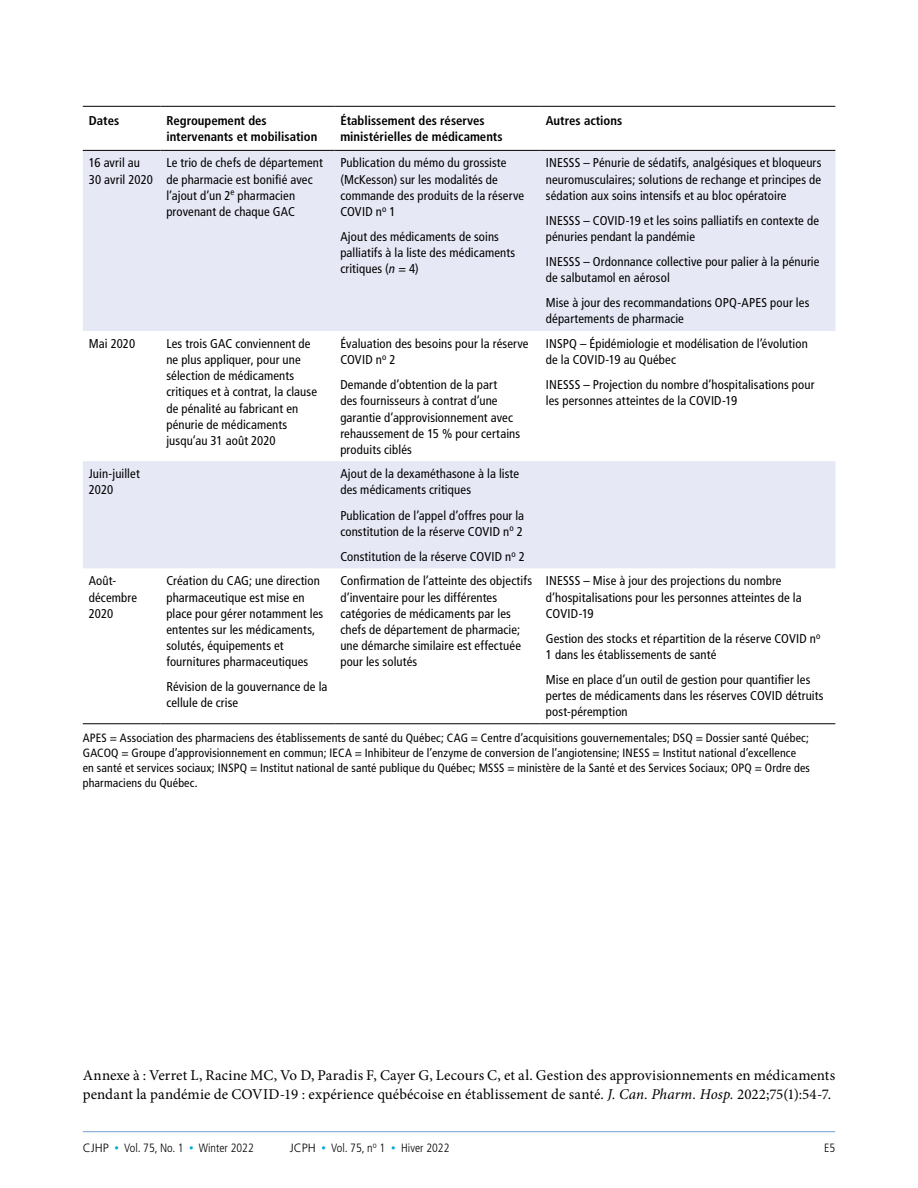
<style>
.page{position:relative;width:918px;height:1188px;background:#fff}
.page>*{position:absolute;margin:0;border:0;box-sizing:border-box;transform-origin:0 0}
.t1{font:15px/18.8px "Minion Pro";letter-spacing:.005em;color:#000}
.CJHP_TableText{font:condensed 12.75px/16.2px "Frutiger LT Std";letter-spacing:.01em;color:#000}
.CJHP_TableColumnHea{font:700 condensed 12.75px/16.5px "Frutiger LT Std";color:#000}
.CJHP_Table_FN_Legen{font:condensed 12px/15px "Frutiger LT Std";letter-spacing:.015em;color:#000}
.t2{font:300 condensed 12px "Frutiger LT Std";color:#000}
.s1{font-family:"Frutiger LT 58 Cn It";font-stretch:normal}
.s2{font-style:italic}
.s3{font-stretch:normal}
.s4{font-size:9px;color:#00acd7}
</style>
<div class="page">
<hr style="left:83px;top:1131px;width:752px;height:1px;background:#0057a5">
<svg style="left:83px;top:151px;width:752px;height:417px;fill:#e6e8f5"></svg>
<hr style="left:83px;top:150px;width:77px;height:1px;background:#000">
<hr style="left:160px;top:150px;width:174px;height:1px;background:#000">
<hr style="left:334px;top:150px;width:206px;height:1px;background:#000">
<hr style="left:540px;top:150px;width:295px;height:1px;background:#000">
<hr style="left:83px;top:106px;width:77px;height:1px;background:#000">
<hr style="left:160px;top:106px;width:174px;height:1px;background:#000">
<hr style="left:334px;top:106px;width:206px;height:1px;background:#000">
<hr style="left:540px;top:106px;width:295px;height:1px;background:#000">
<hr style="left:83px;top:723px;width:77px;height:1px;background:#000">
<hr style="left:160px;top:723px;width:174px;height:1px;background:#000">
<hr style="left:334px;top:723px;width:206px;height:1px;background:#000">
<hr style="left:540px;top:723px;width:295px;height:1px;background:#000">
<p class="CJHP_TableColumnHea" style="left:89px;top:112px;width:32px">Dates</p>
<p class="CJHP_TableColumnHea" style="left:166px;top:112px;width:152px">Regroupement des intervenants et mobilisation</p>
<p class="CJHP_TableColumnHea" style="left:340px;top:112px;width:164px">Établissement des réserves ministérielles de médicaments</p>
<p class="CJHP_TableColumnHea" style="left:546px;top:112px;width:78px">Autres actions</p>
<p class="CJHP_TableText" style="left:89px;top:155px;width:66px">16 avril au<br>30 avril 2020</p>
<p class="CJHP_TableText" style="left:166px;top:155px;width:158px">Le trio de chefs de département de pharmacie est bonifié avec l’ajout d’un 2<sup>e</sup> pharmacien provenant de chaque GAC</p>
<p class="CJHP_TableText" style="left:340px;top:155px;width:185px">Publication du mémo du grossiste (McKesson) sur les modalités de commande des produits de la réserve<br>COVID n<sup>o</sup> 1</p>
<p class="CJHP_TableText" style="left:340px;top:229px;width:176px">Ajout des médicaments de soins palliatifs à la liste des médicaments critiques (<span class="s1">n</span> = 4)</p>
<p class="CJHP_TableText" style="left:546px;top:155px;width:277px;text-align:justify">INESSS – Pénurie de sédatifs, analgésiques et bloqueurs neuromusculaires; solutions de rechange et principes de sédation aux soins intensifs et au bloc opératoire</p>
<p class="CJHP_TableText" style="left:546px;top:212px;width:275px">INESSS – COVID-19 et les soins palliatifs en contexte de pénuries pendant la pandémie</p>
<p class="CJHP_TableText" style="left:546px;top:254px;width:275px">INESSS – Ordonnance collective pour palier à la pénurie de salbutamol en aérosol</p>
<p class="CJHP_TableText" style="left:546px;top:295px;width:265px">Mise à jour des recommandations OPQ-APES pour les départements de pharmacie</p>
<p class="CJHP_TableText" style="left:89px;top:336px;width:48px">Mai 2020</p>
<p class="CJHP_TableText" style="left:166px;top:336px;width:152px">Les trois GAC conviennent de ne plus appliquer, pour une sélection de médicaments critiques et à contrat, la clause de pénalité au fabricant en pénurie de médicaments jusqu’au 31 août 2020</p>
<p class="CJHP_TableText" style="left:340px;top:336px;width:190px">Évaluation des besoins pour la réserve<br>COVID n<sup>o</sup> 2</p>
<p class="CJHP_TableText" style="left:340px;top:377px;width:181px">Demande d’obtention de la part<br>des fournisseurs à contrat d’une garantie d’approvisionnement avec rehaussement de 15 % pour certains produits ciblés</p>
<p class="CJHP_TableText" style="left:546px;top:336px;width:263px">INSPQ – Épidémiologie et modélisation de l’évolution de la COVID-19 au Québec</p>
<p class="CJHP_TableText" style="left:546px;top:377px;width:270px">INESSS – Projection du nombre d’hospitalisations pour les personnes atteintes de la COVID-19</p>
<p class="CJHP_TableText" style="left:89px;top:466px;width:52px">Juin-juillet<br>2020</p>
<p class="CJHP_TableText" style="left:340px;top:466px;width:180px">Ajout de la dexaméthasone à la liste des médicaments critiques</p>
<p class="CJHP_TableText" style="left:340px;top:507px;width:185px">Publication de l’appel d’offres pour la constitution de la réserve COVID n<sup>o</sup> 2</p>
<p class="CJHP_TableText" style="left:340px;top:548px;width:186px">Constitution de la réserve COVID n<sup>o</sup> 2</p>
<p class="CJHP_TableText" style="left:89px;top:573px;width:50px">Août&shy;décembre<br>2020</p>
<p class="CJHP_TableText" style="left:166px;top:573px;width:158px">Création du CAG; une direction pharmaceutique est mise en place pour gérer notamment les ententes sur les médicaments, solutés, équipements et fournitures pharmaceutiques</p>
<p class="CJHP_TableText" style="left:166px;top:679px;width:163px">Révision de la gouvernance de la cellule de crise</p>
<p class="CJHP_TableText" style="left:340px;top:573px;width:193px">Confirmation de l’atteinte des objectifs d’inventaire pour les différentes catégories de médicaments par les chefs de département de pharmacie; une démarche similaire est effectuée pour les solutés</p>
<p class="CJHP_TableText" style="left:546px;top:573px;width:257px">INESSS – Mise à jour des projections du nombre d’hospitalisations pour les personnes atteintes de la<br>COVID-19</p>
<p class="CJHP_TableText" style="left:546px;top:630px;width:276px">Gestion des stocks et répartition de la réserve COVID n<sup>o<br></sup>1 dans les établissements de santé</p>
<p class="CJHP_TableText" style="left:546px;top:672px;width:279px">Mise en place d’un outil de gestion pour quantifier les pertes de médicaments dans les réserves COVID détruits post-péremption</p>
<p class="CJHP_Table_FN_Legen" style="left:83px;top:730px;width:729px">APES = Association des pharmaciens des établissements de santé du Québec; CAG = Centre d’acquisitions gouvernementales; DSQ = Dossier santé Québec; GACOQ = Groupe d’approvisionnement en commun; IECA = Inhibiteur de l’enzyme de conversion de l’angiotensine; INESS = Institut national d’excellence en santé et services sociaux; INSPQ = Institut national de santé publique du Québec; MSSS = ministère de la Santé et des Services Sociaux; OPQ = Ordre des pharmaciens du Québec.</p>
<p class="t1" style="left:83px;top:1066px;width:754px">Annexe à : Verret L, Racine MC, Vo D, Paradis F, Cayer G, Lecours C, et al. Gestion des approvisionnements en médicaments pendant la pandémie de COVID-19 : expérience québécoise en établissement de santé. <span class="s2">J. Can. Pharm. Hosp.</span> 2022;75(1):54-7.</p>
<p class="t2" style="left:83px;top:1141px;width:173px"><span class="s3">CJHP</span> <span class="s4">•</span> Vol. 75, No. 1 <span class="s4">•</span> Winter 2022</p>
<p class="t2" style="left:290px;top:1141px;width:161px"><span class="s3">JCPH</span> <span class="s4">•</span> Vol. 75, n<sup>o</sup> 1 <span class="s4">•</span> Hiver 2022</p>
<p class="t2" style="left:824px;top:1141px;width:13px">E5</p>
</div>
